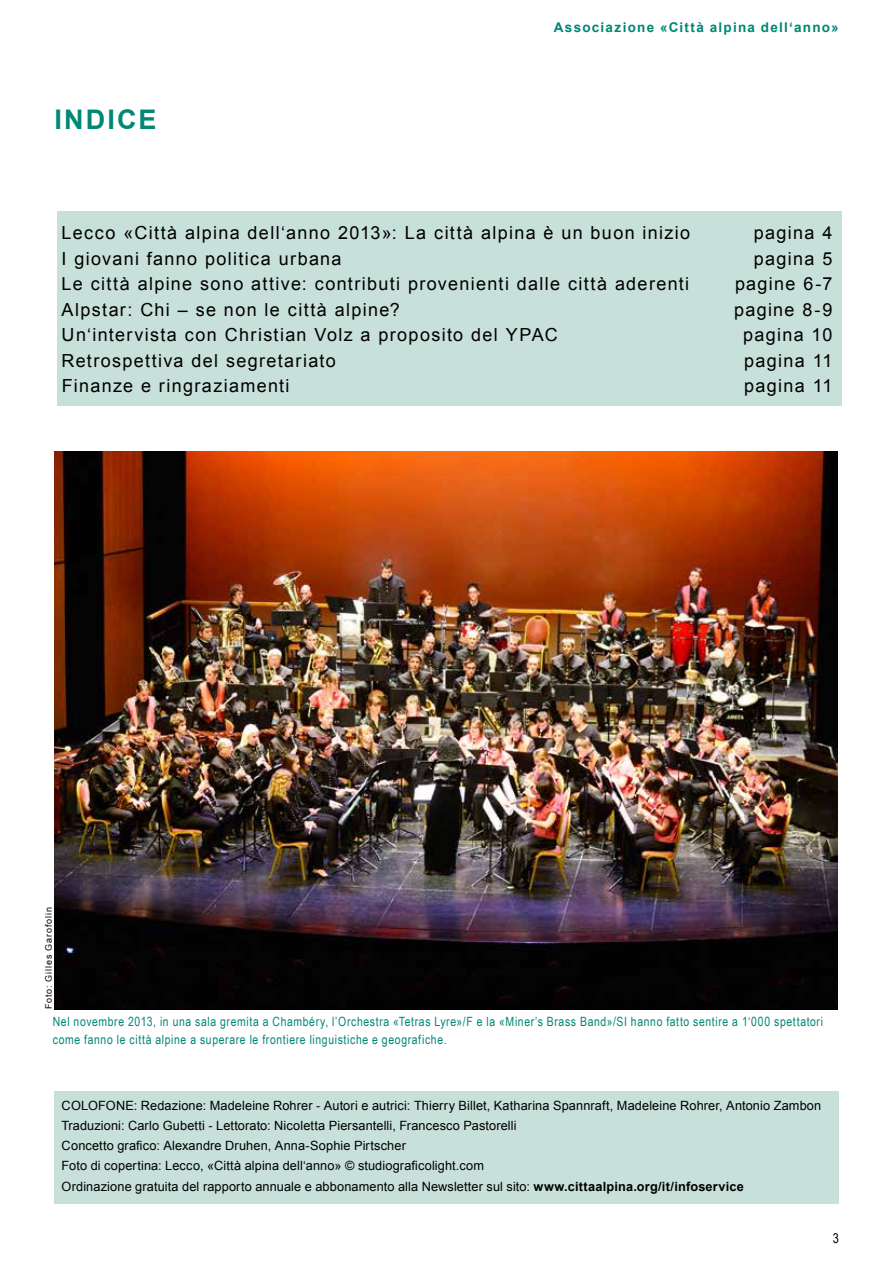
<style>
.page{position:relative;width:893px;height:1263px;background:#fff}
.page>*{position:absolute;margin:0;border:0;box-sizing:border-box;transform-origin:0 0}
.t1{font:700 27px "Arial";letter-spacing:.08em;color:#008875}
.t2{font:18px "Arial";letter-spacing:.075em;color:#000}
.t3{font:700 13.5px "Arial";letter-spacing:.095em;color:#008674}
.t4{font:13.5px "Arial Narrow";color:#000}
.t5{font:12.75px/20.2px "Arial";letter-spacing:.01em;color:#000}
.t6{font:12.75px/18px "Arial Narrow";letter-spacing:.05em;color:#008674}
.t7{font:9px "Arial";letter-spacing:.1em;color:#000}
.s1{font-weight:700}
</style>
<div class="page">
<div style="left:57px;top:212px;width:785px;height:194px;background:#c8e0da"></div>
<img style="left:54px;top:452px;width:783px;height:558px">
<div style="left:54px;top:1091px;width:785px;height:112px;background:#c8e0da"></div>
<h1 class="t1" style="left:55px;top:101px;width:104px">InDICE</h1>
<p class="t3" style="left:554px;top:18px;width:286px">Associazione «Città alpina dell‘anno»</p>
<h2 class="t2" style="left:62px;top:221px;width:630px">Lecco «Città alpina dell‘anno 2013»: La città alpina è un buon inizio</h2>
<h2 class="t2" style="left:754px;top:221px;width:80px">pagina 4</h2>
<h2 class="t2" style="left:62px;top:247px;width:281px">I giovani fanno politica urbana</h2>
<h2 class="t2" style="left:754px;top:247px;width:80px">pagina 5</h2>
<h2 class="t2" style="left:62px;top:272px;width:629px">Le città alpine sono attive: contributi provenienti dalle città aderenti</h2>
<h2 class="t2" style="left:735px;top:272px;width:99px">pagine 6-7</h2>
<h2 class="t2" style="left:62px;top:298px;width:340px">Alpstar: Chi – se non le città alpine?</h2>
<h2 class="t2" style="left:734px;top:298px;width:100px">pagine 8-9</h2>
<h2 class="t2" style="left:62px;top:323px;width:497px">Un‘intervista con Christian Volz a proposito del YPAC</h2>
<h2 class="t2" style="left:743px;top:323px;width:91px">pagina 10</h2>
<h2 class="t2" style="left:62px;top:349px;width:276px">Retrospettiva del segretariato</h2>
<h2 class="t2" style="left:744px;top:349px;width:90px">pagina 11</h2>
<h2 class="t2" style="left:62px;top:374px;width:229px">Finanze e ringraziamenti</h2>
<h2 class="t2" style="left:744px;top:374px;width:90px">pagina 11</h2>
<p class="t7" style="left:43px;top:1009px;width:104px;rotate:-90deg">Foto: Gilles Garofolin</p>
<p class="t6" style="left:53px;top:1012px;width:772px">Nel novembre 2013, in una sala gremita a Chambéry, l’Orchestra «Tetras Lyre»/F e la «Miner’s Brass Band»/SI hanno fatto sentire a 1‘000 spettatori come fanno le città alpine a superare le frontiere linguistiche e geografiche.</p>
<p class="t5" style="left:62px;top:1095px;width:761px">COLOFONE: Redazione: Madeleine Rohrer - Autori e autrici: Thierry Billet, Katharina Spannraft, Madeleine Rohrer, Antonio Zambon Traduzioni: Carlo Gubetti - Lettorato: Nicoletta Piersantelli, Francesco Pastorelli<br>Concetto grafico: Alexandre Druhen, Anna-Sophie Pirtscher<br>Foto di copertina: Lecco, «Città alpina dell‘anno» © studiograficolight.com<br>Ordinazione gratuita del rapporto annuale e abbonamento alla Newsletter sul sito: <span class="s1">www.cittaalpina.org/it/infoservice</span></p>
<p class="t4" style="left:833px;top:1228px;width:8px">3</p>
</div>
